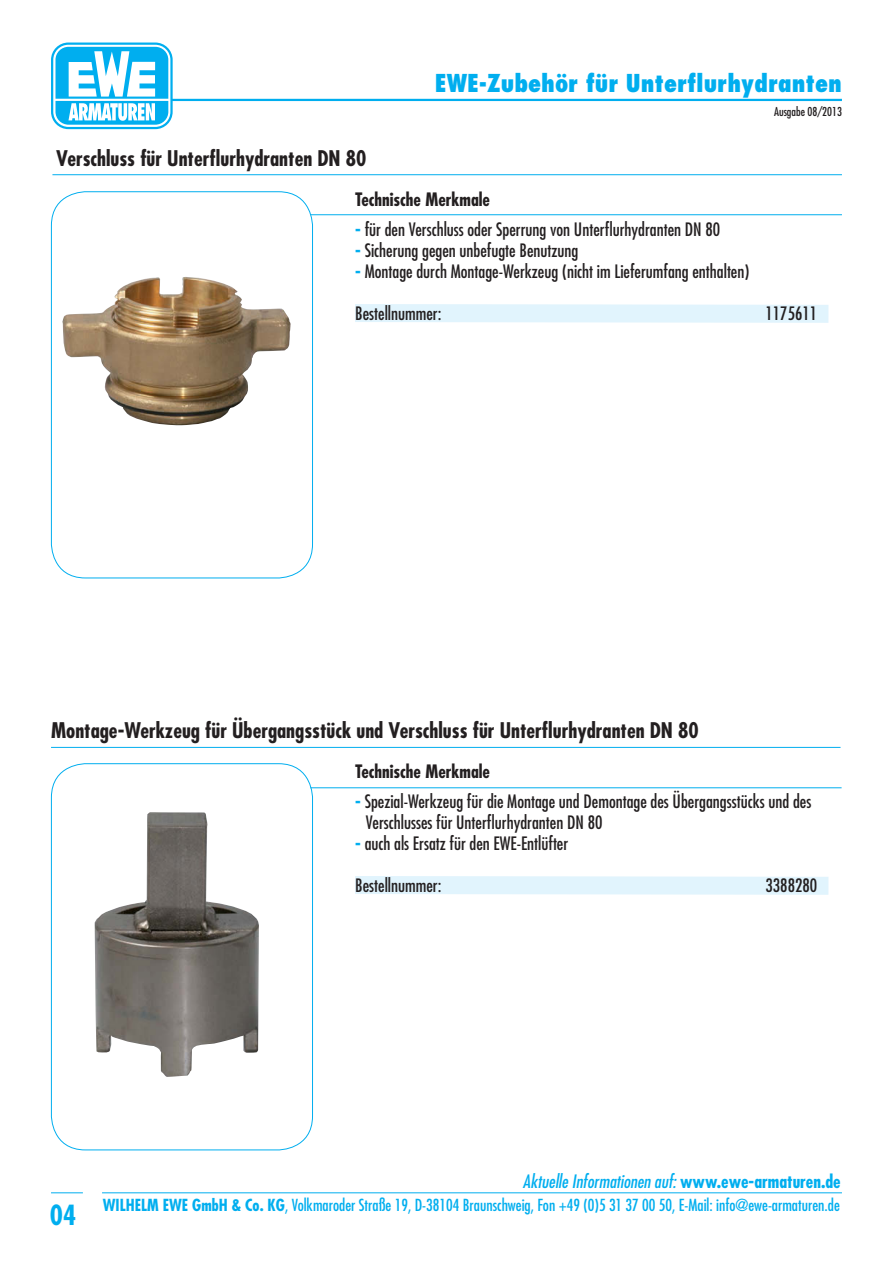
<style>
.page{position:relative;width:893px;height:1263px;background:#fff}
.page>*{position:absolute;margin:0;border:0;box-sizing:border-box;transform-origin:0 0}
.t1{font:700 condensed 27px "Futura";color:#00aeef}
.t2{font:800 condensed 24px "Futura";color:#00aeef}
.t3{font:700 condensed 21px "Futura";color:#231f20}
.t4{font:condensed 18px/21px "Futura";color:#231f20}
.t5{font:italic condensed 18px "Futura";color:#00aeef}
.t6{font:700 condensed 18px "Futura";color:#231f20}
.t7{font:condensed 16.2px "Futura";color:#00aeef}
.t8{font:condensed 12px "Futura";color:#231f20}
.s1{font-weight:700;color:#00aeef}
.s2{font-weight:700;font-style:normal}
.s3{font-weight:700}
</style>
<div class="page">
<hr style="left:51px;top:99px;width:791px;height:2px;background:#00aeef">
<hr style="left:311px;top:214px;width:531px;height:1px;background:#00aeef">
<hr style="left:102px;top:1192px;width:740px;height:1px;background:#00aeef">
<hr style="left:51px;top:1192px;width:32px;height:1px;background:#00aeef">
<svg style="left:51px;top:43px;width:122px;height:86px"></svg>
<svg style="left:53px;top:45px;width:117px;height:82px"></svg>
<svg style="left:55px;top:47px;width:113px;height:78px"></svg>
<hr style="left:52px;top:174px;width:790px;height:1px;background:#00aeef">
<hr style="left:310px;top:787px;width:532px;height:1px;background:#00aeef">
<div style="left:51px;top:191px;width:262px;height:387px;border:1px solid #00aeef;border-radius:34px"></div>
<img style="left:62px;top:277px;width:229px;height:148px">
<img style="left:95px;top:812px;width:164px;height:265px">
<div style="left:51px;top:763px;width:262px;height:387px;border:1px solid #00aeef;border-radius:34px"></div>
<svg style="left:355px;top:304px;width:473px;height:19px;background:#e2f4fd"></svg>
<svg style="left:355px;top:876px;width:473px;height:19px;background:#e2f4fd"></svg>
<hr style="left:51px;top:747px;width:789px;height:1px;background:#00aeef">
<h2 class="t2" style="left:435px;top:67px;width:409px">EWE-Zubehör für Unterflurhydranten</h2>
<p class="t3" style="left:56px;top:144px;width:312px">Verschluss für Unterflurhydranten DN 80</p>
<p class="t8" style="left:774px;top:104px;width:69px">Ausgabe 08/2013</p>
<p class="t6" style="left:355px;top:188px;width:136px">Technische Merkmale</p>
<p class="t4" style="left:355px;top:219px;width:366px"><span class="s1">-</span> für den Verschluss oder Sperrung von Unterflurhydranten DN 80</p>
<p class="t4" style="left:355px;top:240px;width:225px"><span class="s1">-</span> Sicherung gegen unbefugte Benutzung</p>
<p class="t4" style="left:355px;top:261px;width:396px"><span class="s1">-</span> Montage durch Montage-Werkzeug (nicht im Lieferumfang enthalten)</p>
<p class="t4" style="left:355px;top:303px;width:88px">Bestellnummer:</p>
<p class="t4" style="left:765px;top:303px;width:53px">1175611</p>
<p class="t3" style="left:51px;top:716px;width:649px">Montage-Werkzeug für Übergangsstück und Verschluss für Unterflurhydranten DN 80</p>
<p class="t6" style="left:355px;top:760px;width:136px">Technische Merkmale</p>
<p class="t4" style="left:366px;top:790px;width:447px;text-indent:-11px"><span class="s1">-</span> Spezial-Werkzeug für die Montage und Demontage des Übergangsstücks und des<br>Verschlusses für Unterflurhydranten DN 80</p>
<p class="t4" style="left:355px;top:833px;width:215px"><span class="s1">-</span> auch als Ersatz für den EWE-Entlüfter</p>
<p class="t4" style="left:355px;top:874px;width:88px">Bestellnummer:</p>
<p class="t4" style="left:765px;top:874px;width:53px">3388280</p>
<h1 class="t1" style="left:50px;top:1198px;width:28px">04</h1>
<p class="t5" style="left:523px;top:1170px;width:319px">Aktuelle Informationen auf: <span class="s2">www.ewe-armaturen.de</span></p>
<p class="t7" style="left:103px;top:1195px;width:739px"><span class="s3">WILHELM EWE GmbH &amp; Co. KG</span>, Volkmaroder Straße 19, D-38104 Braunschweig, Fon +49 (0)5 31 37 00 50, E-Mail: info@ewe-armaturen.de</p>
</div>
